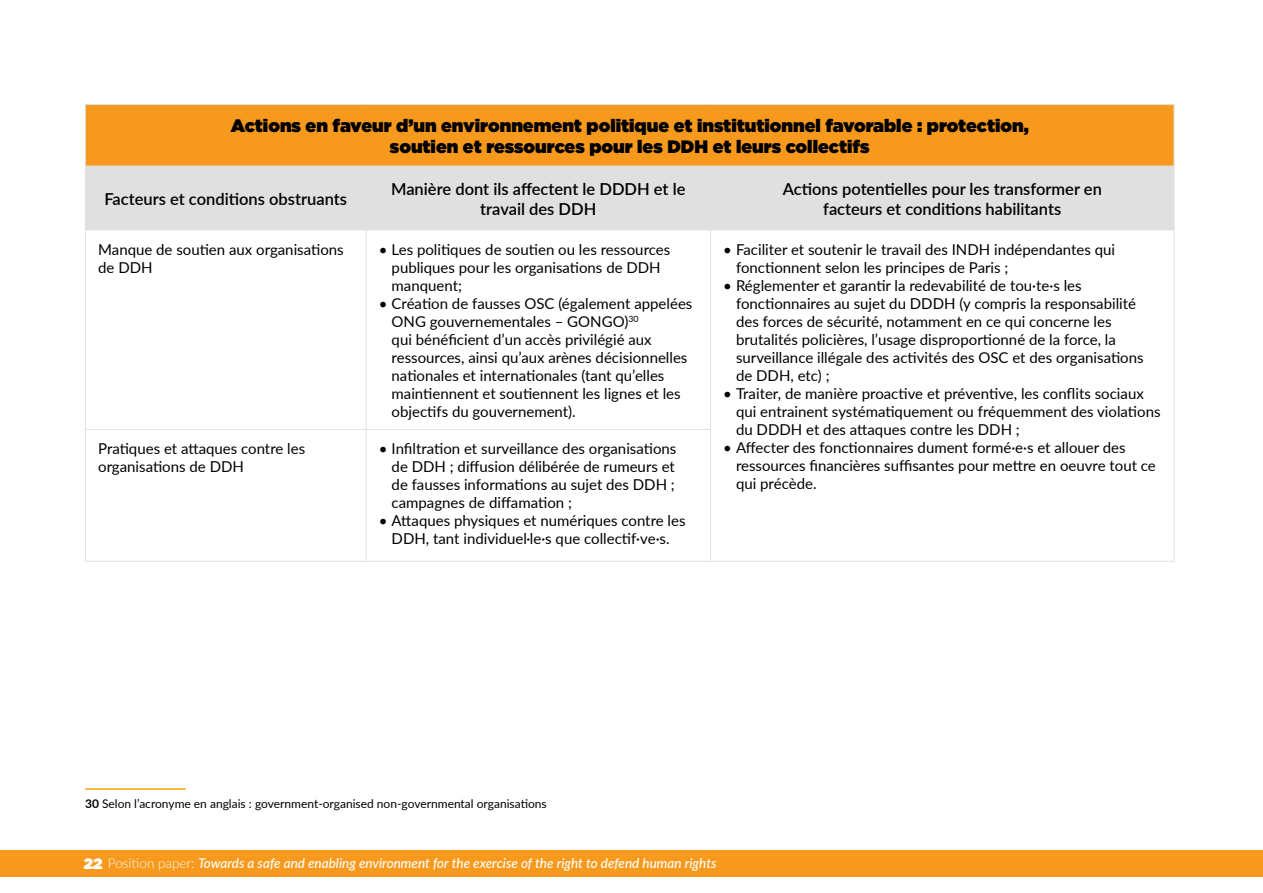
<style>
.page{position:relative;width:1263px;height:893px;background:#fff}
.page>*{position:absolute;margin:0;border:0;box-sizing:border-box;transform-origin:0 0}
.t1{font:900 18px "Gotham";color:#000}
.t2{font:600 16.5px "Lato";color:#000}
.t3{font:15px/18px "Lato";color:#000}
.t4{font:italic 500 13.5px "Lato";color:#fff}
.t5{font:12px "Lato";color:#000}
.s1{font-weight:700}
.s2{font-family:"Gotham";font-weight:900;font-style:normal;font-size:15px}
.s3{font-weight:300;font-style:normal}
</style>
<div class="page">
<div style="left:0;top:851px;width:1263px;height:26px;background:#f7991c"></div>
<div style="left:85px;top:105px;width:1089px;height:61px;background:#f7991c"></div>
<div style="left:86px;top:167px;width:1088px;height:62px;background:#e0e0e0"></div>
<hr style="left:85px;top:104px;width:281px;height:1px;background:#e0e0e0">
<hr style="left:85px;top:105px;width:1px;height:61px;background:#e0e0e0">
<hr style="left:366px;top:104px;width:344px;height:1px;background:#e0e0e0">
<hr style="left:710px;top:104px;width:464px;height:1px;background:#e0e0e0">
<hr style="left:1174px;top:105px;width:1px;height:61px;background:#e0e0e0">
<hr style="left:85px;top:166px;width:281px;height:1px;background:#e0e0e0">
<hr style="left:85px;top:166px;width:1px;height:63px;background:#e0e0e0">
<hr style="left:366px;top:166px;width:344px;height:1px;background:#e0e0e0">
<hr style="left:366px;top:166px;width:1px;height:63px;background:#e0e0e0">
<hr style="left:710px;top:166px;width:464px;height:1px;background:#e0e0e0">
<hr style="left:710px;top:166px;width:1px;height:63px;background:#e0e0e0">
<hr style="left:1174px;top:166px;width:1px;height:63px;background:#e0e0e0">
<hr style="left:85px;top:229px;width:281px;height:1px;background:#e0e0e0">
<hr style="left:85px;top:230px;width:1px;height:199px;background:#e0e0e0">
<hr style="left:366px;top:229px;width:344px;height:1px;background:#e0e0e0">
<hr style="left:366px;top:230px;width:1px;height:199px;background:#e0e0e0">
<hr style="left:710px;top:229px;width:464px;height:1px;background:#e0e0e0">
<hr style="left:710px;top:230px;width:1px;height:199px;background:#e0e0e0">
<hr style="left:1174px;top:230px;width:1px;height:199px;background:#e0e0e0">
<hr style="left:1174px;top:429px;width:1px;height:132px;background:#e0e0e0">
<hr style="left:710px;top:561px;width:464px;height:1px;background:#e0e0e0">
<hr style="left:85px;top:429px;width:281px;height:1px;background:#e0e0e0">
<hr style="left:85px;top:430px;width:1px;height:131px;background:#e0e0e0">
<hr style="left:366px;top:429px;width:345px;height:1px;background:#e0e0e0">
<hr style="left:366px;top:430px;width:1px;height:131px;background:#e0e0e0">
<hr style="left:710px;top:430px;width:1px;height:131px;background:#e0e0e0">
<hr style="left:85px;top:561px;width:281px;height:1px;background:#e0e0e0">
<hr style="left:366px;top:561px;width:344px;height:1px;background:#e0e0e0">
<hr style="left:85px;top:788px;width:101px;height:2px;background:#f5a603">
<p class="t1" style="left:231px;top:112px;width:799px">Actions en faveur d’un environnement politique et institutionnel favorable : protection,</p>
<p class="t1" style="left:390px;top:134px;width:481px">soutien et ressources pour les DDH et leurs collectifs</p>
<p class="t2" style="left:104px;top:187px;width:244px">Facteurs et conditions obstruants</p>
<p class="t2" style="left:391px;top:177px;width:296px">Manière dont ils affectent le DDDH et le</p>
<p class="t2" style="left:480px;top:197px;width:118px">travail des DDH</p>
<p class="t2" style="left:783px;top:177px;width:321px">Actions potentielles pour les transformer en</p>
<p class="t2" style="left:823px;top:197px;width:240px">facteurs et conditions habilitants</p>
<p class="t3" style="left:98px;top:240px;width:247px">Manque de soutien aux organisations de DDH</p>
<p class="t3" style="left:392px;top:240px;width:280px;text-indent:-13px">• Les politiques de soutien ou les ressources publiques pour les organisations de DDH manquent;</p>
<p class="t3" style="left:392px;top:294px;width:302px;text-indent:-13px">• Création de fausses OSC (également appelées ONG gouvernementales – GONGO)<sup>30<br></sup>qui bénéficient d’un accès privilégié aux ressources, ainsi qu’aux arènes décisionnelles nationales et internationales (tant qu’elles maintiennent et soutiennent les lignes et les objectifs du gouvernement).</p>
<p class="t3" style="left:98px;top:439px;width:209px">Pratiques et attaques contre les organisations de DDH</p>
<p class="t3" style="left:392px;top:439px;width:286px;text-align:justify;text-indent:-13px">• Infiltration et surveillance des organisations de DDH ; diffusion délibérée de rumeurs et de fausses informations au sujet des DDH ; campagnes de diffamation ;</p>
<p class="t3" style="left:379px;top:511px;width:308px;text-align:center">• Attaques physiques et numériques contre les<br>DDH, tant individuel·le·s que collectif·ve·s.</p>
<p class="t3" style="left:736px;top:240px;width:381px;text-indent:-13px">• Faciliter et soutenir le travail des INDH indépendantes qui fonctionnent selon les principes de Paris ;</p>
<p class="t3" style="left:736px;top:276px;width:409px;text-indent:-13px">• Réglementer et garantir la redevabilité de tou·te·s les fonctionnaires au sujet du DDDH (y compris la responsabilité des forces de sécurité, notamment en ce qui concerne les brutalités policières, l’usage disproportionné de la force, la surveillance illégale des activités des OSC et des organisations de DDH, etc) ;</p>
<p class="t3" style="left:736px;top:384px;width:426px;text-indent:-13px">• Traiter, de manière proactive et préventive, les conflits sociaux qui entrainent systématiquement ou fréquemment des violations du DDDH et des attaques contre les DDH ;</p>
<p class="t3" style="left:736px;top:438px;width:421px;text-indent:-13px">• Affecter des fonctionnaires dument formé·e·s et allouer des ressources financières suffisantes pour mettre en oeuvre tout ce qui précède.</p>
<p class="t5" style="left:85px;top:795px;width:463px"><span class="s1">30</span> Selon l’acronyme en anglais : government-organised non-governmental organisations</p>
<p class="t4" style="left:84px;top:853px;width:634px"><span class="s2">22</span> <span class="s3">Position paper:</span> Towards a safe and enabling environment for the exercise of the right to defend human rights</p>
</div>
